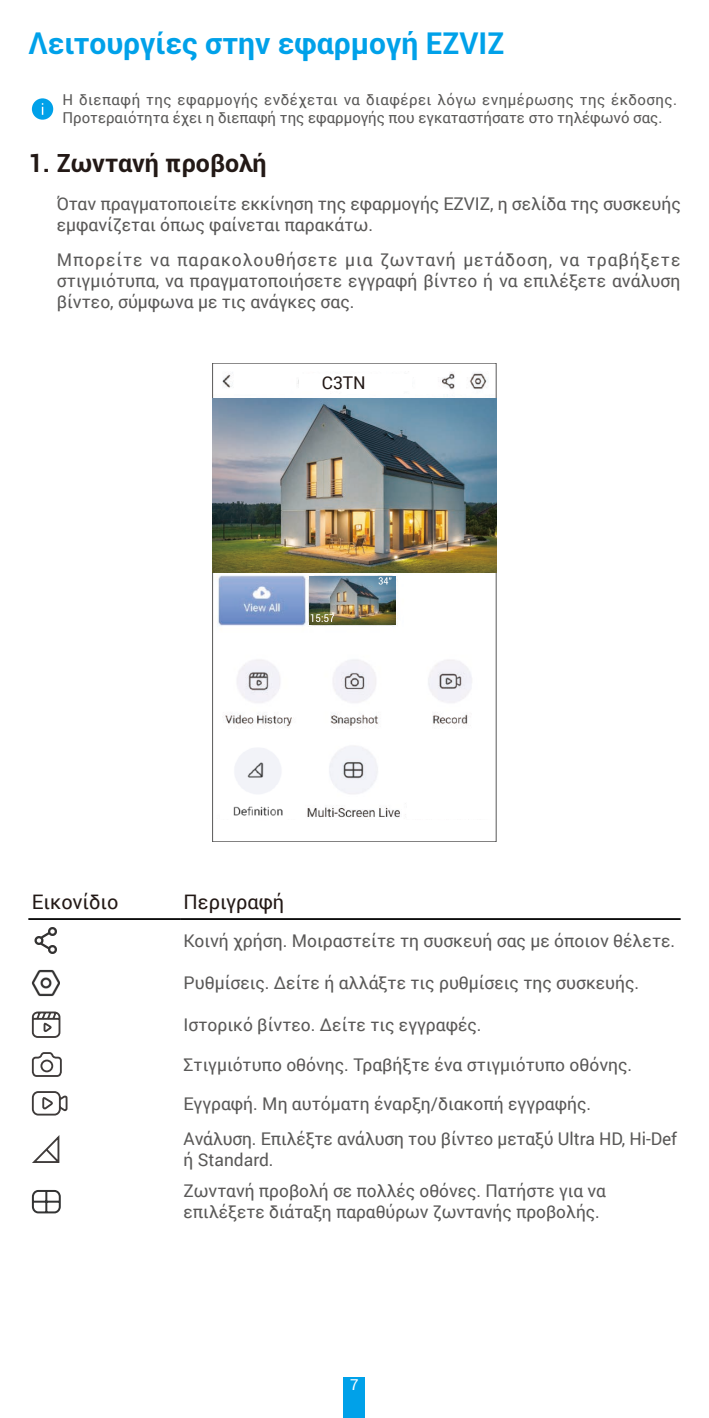
<style>
.page{position:relative;width:709px;height:1418px;background:#fff}
.page>*{position:absolute;margin:0;border:0;box-sizing:border-box;transform-origin:0 0}
.t1{font:700 30px "Roboto";color:#00a1e9}
.t2{font:700 25px "Roboto";color:#231916}
.t3{font:20px "Roboto";color:#231916}
.t4{font:17.5px/21px "Roboto";color:#595857}
.t5{font:17.5px "Roboto";color:#231916}
.t6{font:15px/18px "Roboto";letter-spacing:.005em;color:#595857}
.t7{font:15px "Roboto";color:#fff}
</style>
<div class="page">
<div style="left:344px;top:1376px;width:21px;height:41px;background:#00a1e9"></div>
<svg style="left:32px;top:98px;width:21px;height:22px"></svg>
<img style="left:214px;top:372px;width:280px;height:355px">
<div style="left:299px;top:374px;width:113px;height:16px;background:#fff"></div>
<img style="left:213px;top:398px;width:283px;height:174px">
<img style="left:309px;top:576px;width:86px;height:48px">
<svg style="left:311px;top:614px;width:23px;height:8px"></svg>
<svg style="left:378px;top:577px;width:13px;height:7px"></svg>
<img style="left:307px;top:746px;width:93px;height:72px">
<img style="left:233px;top:748px;width:50px;height:68px">
<hr style="left:28px;top:918px;width:152px;height:2px;background:#000">
<hr style="left:180px;top:918px;width:500px;height:2px;background:#000">
<img style="left:34px;top:927px;width:23px;height:27px">
<img style="left:32px;top:969px;width:28px;height:28px">
<svg style="left:31px;top:1011px;width:31px;height:66px"></svg>
<svg style="left:31px;top:1091px;width:37px;height:25px"></svg>
<svg style="left:32px;top:1135px;width:28px;height:28px"></svg>
<svg style="left:31px;top:1190px;width:30px;height:24px"></svg>
<h1 class="t1" style="left:28px;top:22px;width:477px">Λειτουργίες στην εφαρμογή EZVIZ</h1>
<p class="t6" style="left:63px;top:90px;width:616px">Η διεπαφή της εφαρμογής ενδέχεται να διαφέρει λόγω ενημέρωσης της έκδοσης.<br>Προτεραιότητα έχει η διεπαφή της εφαρμογής που εγκαταστήσατε στο τηλέφωνό σας.</p>
<h2 class="t2" style="left:28px;top:145px;width:240px">1. Ζωντανή προβολή</h2>
<p class="t4" style="left:57px;top:192px;width:625px">Όταν πραγματοποιείτε εκκίνηση της εφαρμογής EZVIZ, η σελίδα της συσκευής εμφανίζεται όπως φαίνεται παρακάτω.</p>
<p class="t4" style="left:57px;top:248px;width:625px;text-align:justify">Μπορείτε να παρακολουθήσετε μια ζωντανή μετάδοση, να τραβήξετε στιγμιότυπα, να πραγματοποιήσετε εγγραφή βίντεο ή να επιλέξετε ανάλυση βίντεο, σύμφωνα με τις ανάγκες σας.</p>
<p class="t5" style="left:322px;top:370px;width:45px">C3TN</p>
<p class="t3" style="left:32px;top:887px;width:88px">Εικονίδιο</p>
<p class="t3" style="left:184px;top:887px;width:102px">Περιγραφή</p>
<p class="t4" style="left:184px;top:929px;width:493px">Κοινή χρήση. Μοιραστείτε τη συσκευή σας με όποιον θέλετε.</p>
<p class="t4" style="left:184px;top:971px;width:457px">Ρυθμίσεις. Δείτε ή αλλάξτε τις ρυθμίσεις της συσκευής.</p>
<p class="t4" style="left:184px;top:1013px;width:299px">Ιστορικό βίντεο. Δείτε τις εγγραφές.</p>
<p class="t4" style="left:184px;top:1053px;width:450px">Στιγμιότυπο οθόνης. Τραβήξτε ένα στιγμιότυπο οθόνης.</p>
<p class="t4" style="left:184px;top:1085px;width:495px;line-height:35.2px">Εγγραφή. Μη αυτόματη έναρξη/διακοπή εγγραφής.<br>Ανάλυση. Επιλέξτε ανάλυση του βίντεο μεταξύ Ultra HD, Hi-Def</p>
<p class="t4" style="left:184px;top:1142px;width:424px;line-height:31.8px">ή Standard.<br>Ζωντανή προβολή σε πολλές οθόνες. Πατήστε για να</p>
<p class="t4" style="left:184px;top:1200px;width:418px">επιλέξετε διάταξη παραθύρων ζωντανής προβολής.</p>
<p class="t7" style="left:350px;top:1373px;width:10px">7</p>
</div>
